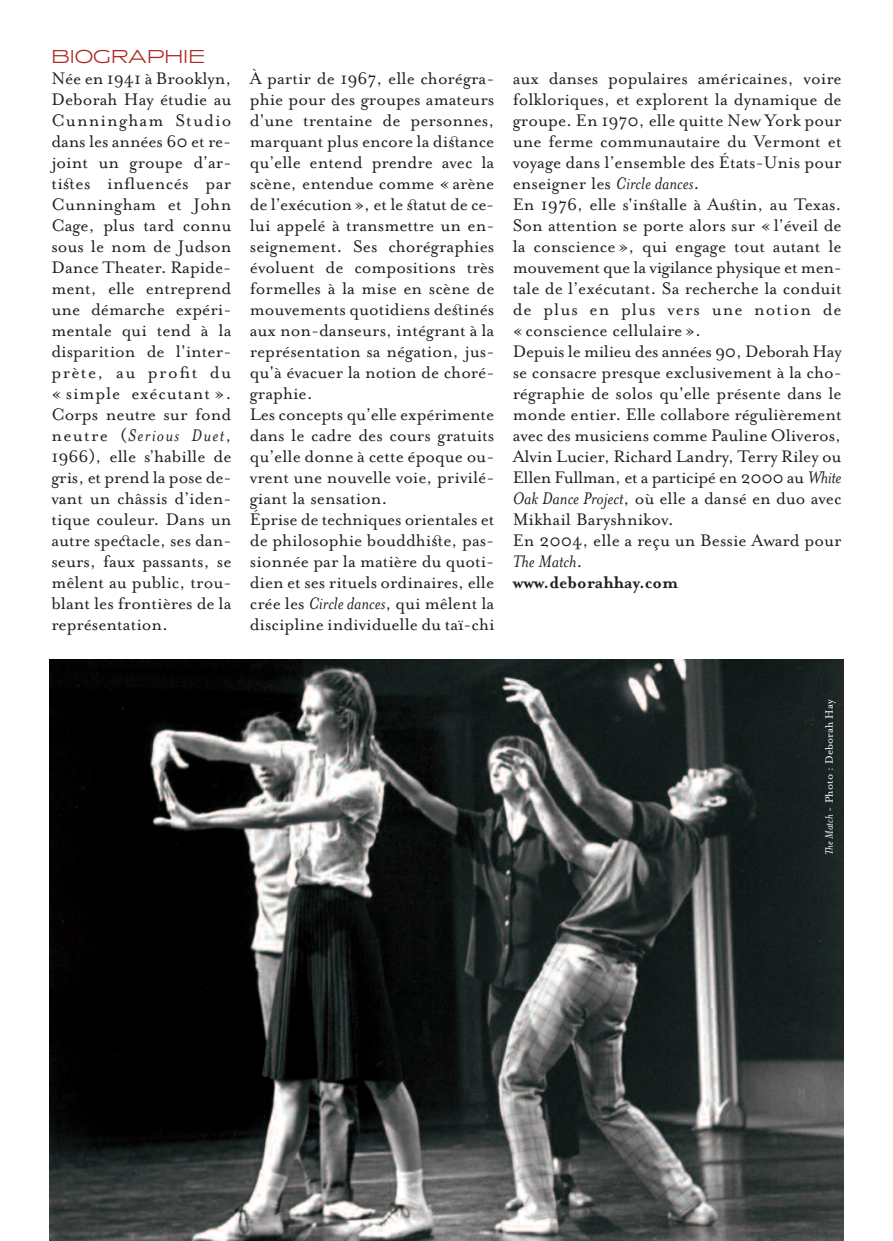
<style>
.page{position:relative;width:893px;height:1241px;background:#fff}
.page>*{position:absolute;margin:0;border:0;box-sizing:border-box;transform-origin:0 0}
.t1{font:19.25px/21px "Mrs Eaves Roman";color:#231f20;text-align:justify}
.t2{font:700 19.25px/21px "Mrs Eaves";color:#231f20}
.t3{font:italic 19.25px "Mrs Eaves";letter-spacing:.07em;color:#231f20}
.t4{font:300 19.25px "Anisette";color:#ad2a23}
.t5{font:12.25px "Mrs Eaves Roman";color:#fff}
.s1{font-family:"Mrs Eaves Just Lig Roman"}
.s2{font-family:"Mrs Eaves Roman";font-style:normal}
.s3{font-family:"Mrs Eaves";font-style:italic}
.s4{font-weight:400;font-style:italic}
.s5{font-family:"Mrs Eaves Roman";font-weight:400}
</style>
<div class="page">
<img style="left:50px;top:659px;width:793px;height:581px">
<p class="t4" style="left:51px;top:45px;width:155px">BIOGRAPHIE</p>
<p class="t1" style="left:51px;top:67px;width:182px">Née en 1941 à Brooklyn, Deborah Hay étudie au Cunningham Studio dans les années 60 et re&shy;joint un groupe d’ar&shy;ti<span class="s1">s</span>es influencés par Cunningham et John Cage, plus tard connu sous le nom de Judson Dance Theater. Rapide&shy;ment, elle entreprend une démarche expéri&shy;mentale qui tend à la disparition de l'inter&shy;prète, au profit du « simple exécutant ».<br>Corps neutre sur fond</p>
<p class="t3" style="left:51px;top:423px;width:182px"><span class="s2">neutre (</span>Serious Duet<span class="s2">,</span></p>
<p class="t1" style="left:51px;top:445px;width:182px">1966), elle s’habille de gris, et prend la pose de&shy;vant un châssis d’iden&shy;tique couleur. Dans un autre spe<span class="s1">c</span>acle, ses dan&shy;seurs, faux passants, se mêlent au public, trou&shy;blant les frontières de la représentation.</p>
<p class="t1" style="left:250px;top:67px;width:246px;text-align:left">À partir de 1967, elle chorégra&shy;phie pour des groupes amateurs d'une trentaine de personnes, marquant plus encore la di<span class="s1">s</span>ance qu’elle entend prendre avec la scène, entendue comme « arène de l’exécution », et le <span class="s1">s</span>atut de ce&shy;lui appelé à transmettre un en&shy;seignement. Ses chorégraphies évoluent de compositions très formelles à la mise en scène de mouvements quotidiens de<span class="s1">s</span>inés aux non-danseurs, intégrant à la représentation sa négation, jus&shy;qu'à évacuer la notion de choré&shy;graphie.<br>Les concepts qu’elle expérimente dans le cadre des cours gratuits qu’elle donne à cette époque ou&shy;vrent une nouvelle voie, privilé&shy;giant la sensation.<br>Éprise de techniques orientales et de philosophie bouddhi<span class="s1">s</span>e, pas&shy;sionnée par la matière du quoti&shy;dien et ses rituels ordinaires, elle crée les <span class="s3">Circle dances</span>, qui mêlent la discipline individuelle du taï-chi</p>
<p class="t1" style="left:513px;top:67px;width:331px;text-align:left">aux danses populaires américaines, voire folkloriques, et explorent la dynamique de groupe. En 1970, elle quitte New York pour une ferme communautaire du Vermont et voyage dans l’ensemble des États-Unis pour enseigner les <span class="s3">Circle dances</span>.<br>En 1976, elle s'in<span class="s1">s</span>alle à Au<span class="s1">s</span>in, au Texas.<br>Son attention se porte alors sur « l’éveil de la conscience », qui engage tout autant le mouvement que la vigilance physique et men&shy;tale de l’exécutant. Sa recherche la conduit de plus en plus vers une notion de « conscience cellulaire ».<br>Depuis le milieu des années 90, Deborah Hay se consacre presque exclusivement à la cho&shy;régraphie de solos qu'elle présente dans le monde entier. Elle collabore régulièrement avec des musiciens comme Pauline Oliveros, Alvin Lucier, Richard Landry, Terry Riley ou Ellen Fullman, et a participé en 2000 au <span class="s3">White Oak Dance Project</span>, où elle a dansé en duo avec Mikhail Baryshnikov.<br>En 2004, elle a reçu un Bessie Award pour</p>
<p class="t2" style="left:513px;top:550px;width:167px"><span class="s4">The Match</span><span class="s5">. </span>www.deborahhay.com</p>
<p class="t5" style="left:821px;top:855px;width:157px;rotate:-90deg"><span class="s3">The Match</span> - Photo : Deborah Hay</p>
</div>
